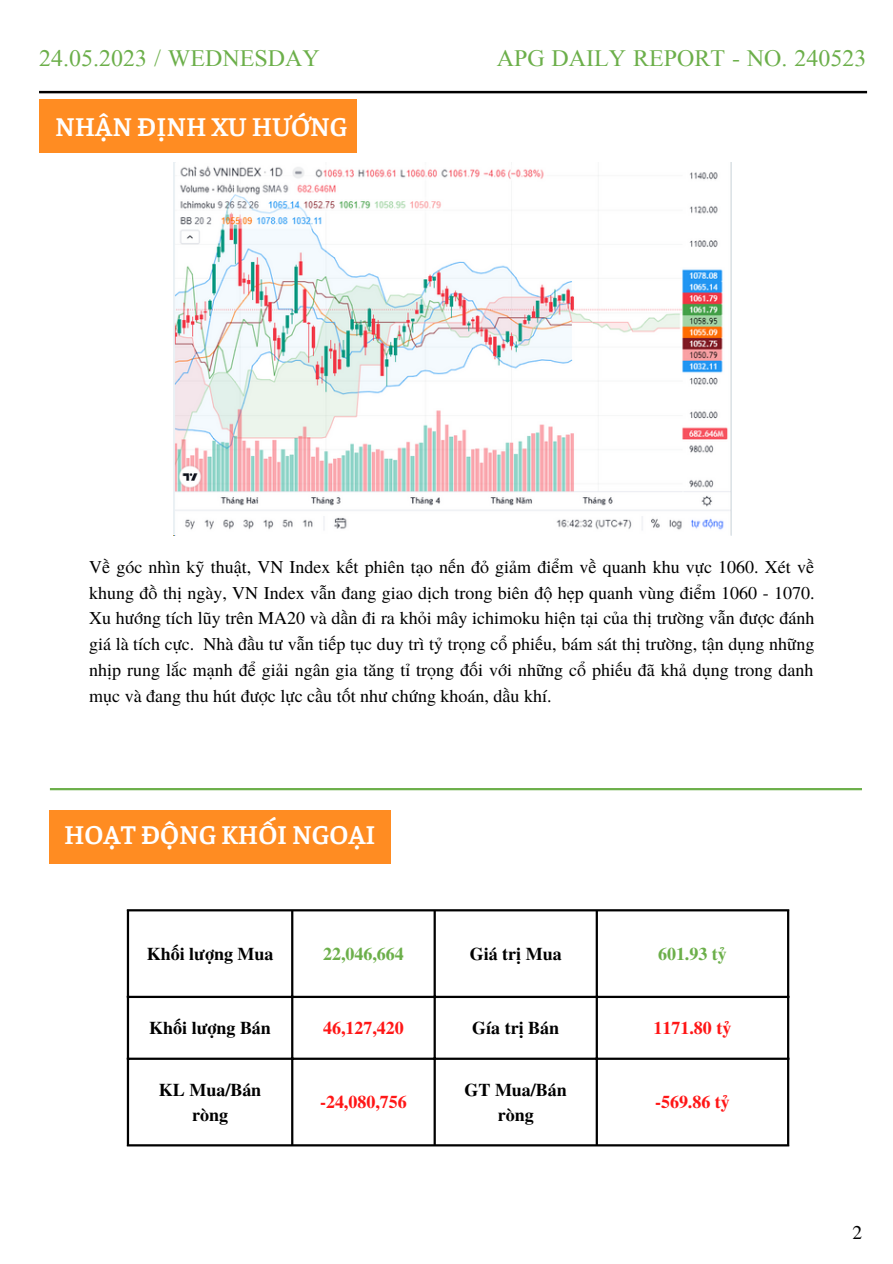
<style>
.page{position:relative;width:893px;height:1264px;background:#fff}
.page>*{position:absolute;margin:0;border:0;box-sizing:border-box;transform-origin:0 0}
.t1{font:600 27px "Faustina";color:#fff}
.t2{font:24px "Doulos SIL";color:#6caf4a}
.t3{font:19.5px "Te X Gyre Termes";color:#000}
.t4{font:18px/25.8px "Te X Gyre Termes";color:#000;text-align:justify}
.t5{font:700 18px/24.8px "Te X Gyre Termes";color:#000;text-align:center}
.t6{font:700 18px "Te X Gyre Termes";color:#ff1616}
.t7{font:700 18px "Te X Gyre Termes";color:#6caf4a}
</style>
<div class="page">
<div style="left:39px;top:99px;width:317px;height:54px;background:#ff8c22"></div>
<hr style="left:39px;top:91px;width:827px;height:2px;background:#000">
<hr style="left:50px;top:788px;width:811px;height:2px;background:#6caf4a">
<div style="left:49px;top:810px;width:341px;height:53px;background:#ff8c22"></div>
<hr style="left:127px;top:911px;width:2px;height:233px;background:#000">
<hr style="left:291px;top:911px;width:2px;height:233px;background:#000">
<hr style="left:433px;top:911px;width:3px;height:233px;background:#000">
<hr style="left:595px;top:911px;width:3px;height:233px;background:#000">
<hr style="left:787px;top:911px;width:2px;height:233px;background:#000">
<hr style="left:127px;top:909px;width:662px;height:2px;background:#000">
<hr style="left:127px;top:995px;width:662px;height:3px;background:#000">
<hr style="left:127px;top:1057px;width:662px;height:2px;background:#000">
<hr style="left:127px;top:1144px;width:662px;height:2px;background:#000">
<img style="left:173px;top:162px;width:558px;height:374px">
<p class="t2" style="left:39px;top:39px;width:282px">24.05.2023 / WEDNESDAY</p>
<p class="t1" style="left:55px;top:107px;width:293px">NHẬN ĐỊNH XU HƯỚNG</p>
<p class="t2" style="left:496px;top:39px;width:371px">APG DAILY REPORT - NO. 240523</p>
<p class="t4" style="left:89px;top:553px;width:726px">Về góc nhìn kỹ thuật, VN Index kết phiên tạo nến đỏ giảm điểm về quanh khu vực 1060. Xét về khung đồ thị ngày, VN Index vẫn đang giao dịch trong biên độ hẹp quanh vùng điểm 1060 - 1070.<br>Xu hướng tích lũy trên MA20 và dần đi ra khỏi mây ichimoku hiện tại của thị trường vẫn được đánh giá là tích cực. Nhà đầu tư vẫn tiếp tục duy trì tỷ trọng cổ phiếu, bám sát thị trường, tận dụng những nhịp rung lắc mạnh để giải ngân gia tăng tỉ trọng đối với những cổ phiếu đã khả dụng trong danh mục và đang thu hút được lực cầu tốt như chứng khoán, dầu khí.</p>
<p class="t1" style="left:64px;top:815px;width:313px">HOẠT ĐỘNG KHỐI NGOẠI</p>
<p class="t5" style="left:147px;top:940px;width:128px">Khối lượng Mua</p>
<p class="t7" style="left:323px;top:939px;width:82px">22,046,664</p>
<p class="t5" style="left:470px;top:940px;width:93px">Giá trị Mua</p>
<p class="t7" style="left:658px;top:939px;width:70px">601.93 tỷ</p>
<p class="t5" style="left:149px;top:1014px;width:123px">Khối lượng Bán</p>
<p class="t6" style="left:323px;top:1013px;width:82px">46,127,420</p>
<p class="t5" style="left:472px;top:1014px;width:88px">Gía trị Bán</p>
<p class="t6" style="left:653px;top:1013px;width:79px">1171.80 tỷ</p>
<p class="t5" style="left:159px;top:1076px;width:104px">KL Mua/Bán ròng</p>
<p class="t6" style="left:320px;top:1088px;width:88px">-24,080,756</p>
<p class="t5" style="left:464px;top:1076px;width:104px">GT Mua/Bán ròng</p>
<p class="t6" style="left:655px;top:1088px;width:76px">-569.86 tỷ</p>
<p class="t3" style="left:852px;top:1217px;width:11px">2</p>
</div>
